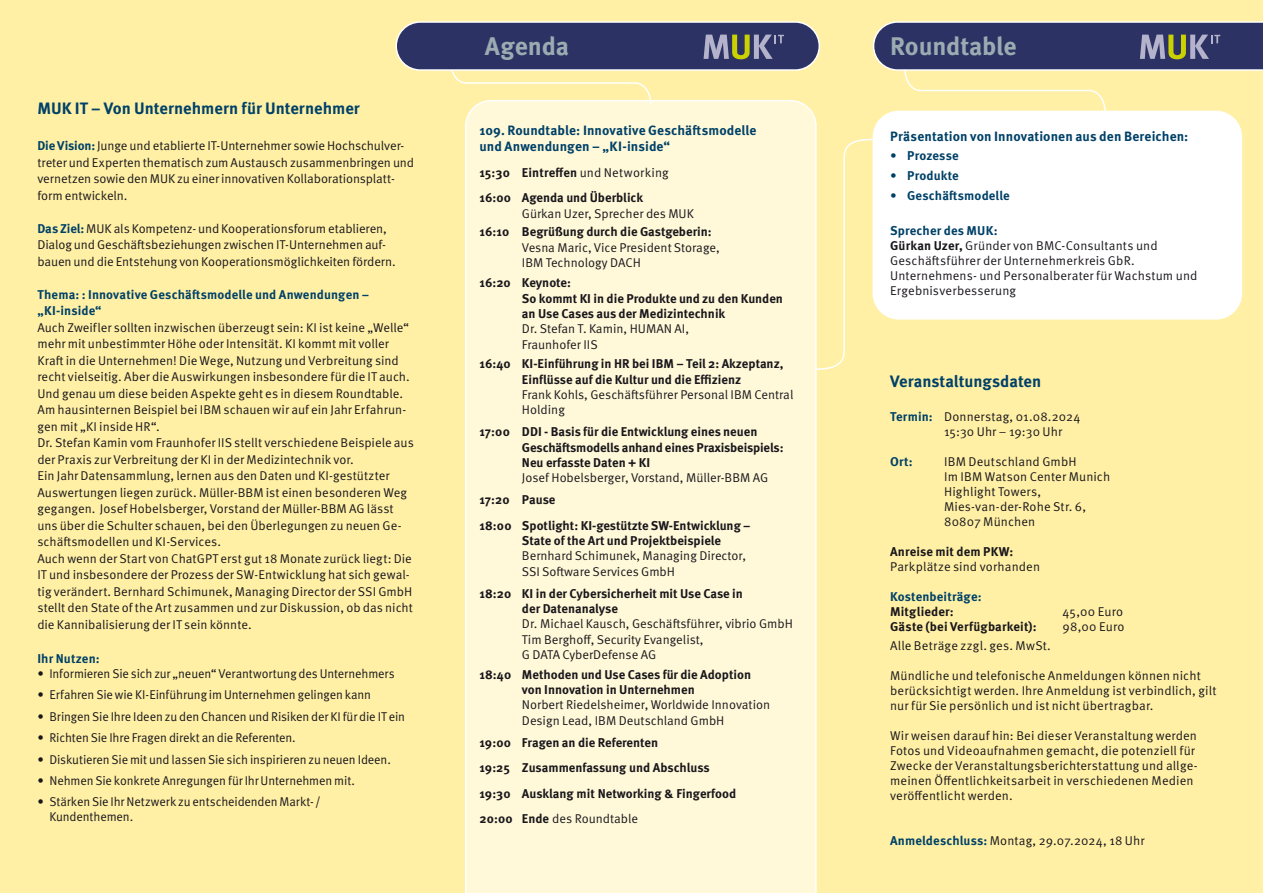
<style>
.page{position:relative;width:1263px;height:893px;background:#fff0a5}
.page>*{position:absolute;margin:0;border:0;box-sizing:border-box;transform-origin:0 0}
.t1{font:700 25.5px "Meta Pro";letter-spacing:-.01em;color:#9babb2}
.t2{font:700 16.5px "Meta Pro";color:#004168}
.t3{font:700 13.5px/16.2px "Meta Pro";letter-spacing:.005em;color:#004168}
.t4{font:12.75px/16.5px "Meta Pro Norm";color:#1a171c}
.t5{font:700 12.75px/15.3px "Meta Pro";color:#1a171c}
.t6{font:700 12.75px/16.5px "Meta Pro";letter-spacing:.01em;color:#004168}
.s1{font-family:"Meta Pro";font-weight:700;color:#004168}
.s2{font-family:"Meta Pro Norm";font-weight:400}
.s3{font-family:"Meta Pro";font-weight:700}
</style>
<div class="page">
<div style="left:465px;top:100px;width:352px;height:793px;background:#fff9d9"></div>
<svg style="left:814px;top:138px;width:60px;height:233px"></svg>
<svg style="left:451px;top:71px;width:201px;height:34px"></svg>
<div style="left:873px;top:111px;width:368px;height:208px;background:#fff;border-radius:26px"></div>
<div style="left:873px;top:111px;width:369px;height:209px;border:2px solid #fff;border-radius:26px"></div>
<svg style="left:873px;top:21px;width:390px;height:92px"></svg>
<div style="left:396px;top:22px;width:423px;height:48px;background:#2c3364;border-radius:24px"></div>
<div style="left:395px;top:21px;width:425px;height:50px;border:2px solid #fff;border-radius:24px"></div>
<svg style="left:703px;top:35px;width:81px;height:24px"></svg>
<p class="t2" style="left:37px;top:96px;width:324px">MUK IT – Von Unternehmern für Unternehmer</p>
<p class="t4" style="left:37px;top:137px;width:378px"><span class="s1">Die Vision:</span> Junge und etablierte IT-Unternehmer sowie Hochschulver&shy;treter und Experten thematisch zum Austausch zusammenbringen und vernetzen sowie den MUK zu einer innovativen Kollaborationsplatt&shy;form entwickeln.</p>
<p class="t4" style="left:37px;top:219px;width:360px"><span class="s1">Das Ziel:</span> MUK als Kompetenz- und Kooperationsforum etablieren,<br>Dialog und Geschäftsbeziehungen zwischen IT-Unternehmen auf&shy;bauen und die Entstehung von Kooperationsmöglichkeiten fördern.</p>
<p class="t6" style="left:37px;top:285px;width:333px">Thema: : Innovative Geschäftsmodelle und Anwendungen – „KI-inside“</p>
<p class="t4" style="left:37px;top:318px;width:378px">Auch Zweifler sollten inzwischen überzeugt sein: KI ist keine „Welle“ mehr mit unbestimmter Höhe oder Intensität. KI kommt mit voller Kraft in die Unternehmen! Die Wege, Nutzung und Verbreitung sind recht vielseitig. Aber die Auswirkungen insbesondere für die IT auch.<br>Und genau um diese beiden Aspekte geht es in diesem Roundtable.<br>Am hausinternen Beispiel bei IBM schauen wir auf ein Jahr Erfahrun&shy;gen mit „KI inside HR“.<br>Dr. Stefan Kamin vom Fraunhofer IIS stellt verschiedene Beispiele aus der Praxis zur Verbreitung der KI in der Medizintechnik vor.<br>Ein Jahr Datensammlung, lernen aus den Daten und KI-gestützter Auswertungen liegen zurück. Müller-BBM ist einen besonderen Weg gegangen. Josef Hobelsberger, Vorstand der Müller-BBM AG lässt uns über die Schulter schauen, bei den Überlegungen zu neuen Ge&shy;schäftsmodellen und KI-Services.<br>Auch wenn der Start von ChatGPT erst gut 18 Monate zurück liegt: Die IT und insbesondere der Prozess der SW-Entwicklung hat sich gewal&shy;tig verändert. Bernhard Schimunek, Managing Director der SSI GmbH stellt den State of the Art zusammen und zur Diskussion, ob das nicht die Kannibalisierung der IT sein könnte.</p>
<p class="t6" style="left:37px;top:649px;width:64px">Ihr Nutzen:</p>
<p class="t4" style="left:37px;top:665px;width:359px">• Informieren Sie sich zur „neuen“ Verantwortung des Unternehmers</p>
<p class="t4" style="left:37px;top:686px;width:335px">• Erfahren Sie wie KI-Einführung im Unternehmen gelingen kann</p>
<p class="t4" style="left:37px;top:707px;width:369px">• Bringen Sie Ihre Ideen zu den Chancen und Risiken der KI für die IT ein</p>
<p class="t4" style="left:37px;top:729px;width:260px">• Richten Sie Ihre Fragen direkt an die Referenten.</p>
<p class="t4" style="left:37px;top:750px;width:355px">• Diskutieren Sie mit und lassen Sie sich inspirieren zu neuen Ideen.</p>
<p class="t4" style="left:37px;top:771px;width:319px">• Nehmen Sie konkrete Anregungen für Ihr Unternehmen mit.</p>
<p class="t4" style="left:49px;top:794px;width:273px;line-height:15px;text-indent:-12px">• Stärken Sie Ihr Netzwerk zu entscheidenden Markt-/<br>Kundenthemen.</p>
<h1 class="t1" style="left:485px;top:27px;width:86px">Agenda</h1>
<p class="t3" style="left:479px;top:121px;width:278px">109. Roundtable: Innovative Geschäftsmodelle und Anwendungen – „KI-inside“</p>
<p class="t5" style="left:479px;top:159px;width:191px;line-height:25.5px">15:30 Eintreffen <span class="s2">und Networking<br></span>16:00 Agenda und Überblick</p>
<p class="t4" style="left:522px;top:204px;width:173px">Gürkan Uzer, Sprecher des MUK</p>
<p class="t5" style="left:479px;top:224px;width:234px">16:10 Begrüßung durch die Gastgeberin:</p>
<p class="t4" style="left:522px;top:239px;width:199px;line-height:15.3px">Vesna Maric, Vice President Storage,<br>IBM Technology DACH</p>
<p class="t5" style="left:522px;top:275px;width:262px;text-indent:-43px">16:20 Keynote:<br>So kommt KI in die Produkte und zu den Kunden an Use Cases aus der Medizintechnik</p>
<p class="t4" style="left:522px;top:320px;width:169px;line-height:15.3px">Dr. Stefan T. Kamin, HUMAN AI,<br>Fraunhofer IIS</p>
<p class="t5" style="left:479px;top:355px;width:306px;text-align:center">16:40 KI-Einführung in HR bei IBM – Teil 2: Akzeptanz,<br>Einflüsse auf die Kultur und die Effizienz</p>
<p class="t4" style="left:522px;top:386px;width:273px;line-height:15.3px">Frank Kohls, Geschäftsführer Personal IBM Central<br>Holding</p>
<p class="t5" style="left:522px;top:423px;width:263px;text-indent:-43px">17:00 DDI - Basis für die Entwicklung eines neuen<br>Geschäftsmodells anhand eines Praxisbeispiels:<br>Neu erfasste Daten + KI</p>
<p class="t4" style="left:522px;top:469px;width:248px">Josef Hobelsberger, Vorstand, Müller-BBM AG</p>
<p class="t5" style="left:479px;top:486px;width:273px;line-height:25.5px">17:20 Pause<br>18:00 Spotlight: KI-gestützte SW-Entwicklung –</p>
<p class="t5" style="left:522px;top:532px;width:201px">State of the Art und Projektbeispiele</p>
<p class="t4" style="left:522px;top:547px;width:226px;line-height:15.3px">Bernhard Schimunek, Managing Director,<br>SSI Software Services GmbH</p>
<p class="t5" style="left:522px;top:585px;width:222px;text-indent:-43px">18:20 KI in der Cybersicherheit mit Use Case in der Datenanalyse</p>
<p class="t4" style="left:522px;top:616px;width:272px;line-height:15.3px">Dr. Michael Kausch, Geschäftsführer, vibrio GmbH<br>Tim Berghoff, Security Evangelist,<br>G DATA CyberDefense AG</p>
<p class="t5" style="left:522px;top:666px;width:231px;text-indent:-43px">18:40 Methoden und Use Cases für die Adoption von Innovation in Unternehmen</p>
<p class="t4" style="left:522px;top:696px;width:250px;line-height:15.3px">Norbert Riedelsheimer, Worldwide Innovation<br>Design Lead, IBM Deutschland GmbH</p>
<p class="t5" style="left:479px;top:729px;width:258px;line-height:25.5px">19:00 Fragen an die Referenten<br>19:25 Zusammenfassung und Abschluss<br>19:30 Ausklang mit Networking &amp; Fingerfood</p>
<p class="t4" style="left:479px;top:810px;width:160px"><span class="s3">20:00 Ende</span> des Roundtable</p>
<h1 class="t1" style="left:890px;top:27px;width:128px">Roundtable</h1>
<p class="t3" style="left:890px;top:127px;width:300px">Präsentation von Innovationen aus den Bereichen:</p>
<p class="t6" style="left:890px;top:147px;width:70px"><span class="s2">•</span> Prozesse</p>
<p class="t6" style="left:890px;top:167px;width:70px"><span class="s2">•</span> Produkte</p>
<p class="t6" style="left:890px;top:187px;width:121px"><span class="s2">•</span> Geschäftsmodelle</p>
<p class="t6" style="left:890px;top:221px;width:109px">Sprecher des MUK:</p>
<p class="t4" style="left:890px;top:237px;width:309px;line-height:15px"><span class="s3">Gürkan Uzer,</span> Gründer von BMC-Consultants und Geschäftsführer der Unternehmerkreis GbR.<br>Unternehmens- und Personalberater für Wachstum und Ergebnisverbesserung</p>
<p class="t2" style="left:890px;top:368px;width:153px">Veranstaltungsdaten</p>
<p class="t4" style="left:944px;top:408px;width:138px;line-height:15px;text-indent:-54px"><span class="s1">Termin:</span> Donnerstag, 01.08.2024<br>15:30 Uhr – 19:30 Uhr</p>
<p class="t6" style="left:890px;top:453px;width:24px">Ort:</p>
<p class="t4" style="left:944px;top:453px;width:168px;line-height:15px">IBM Deutschland GmbH<br>Im IBM Watson Center Munich<br>Highlight Towers,<br>Mies-van-der-Rohe Str. 6,<br>80807 München</p>
<p class="t5" style="left:890px;top:543px;width:125px">Anreise mit dem PKW:</p>
<p class="t4" style="left:890px;top:558px;width:151px">Parkplätze sind vorhanden</p>
<p class="t6" style="left:890px;top:588px;width:93px">Kostenbeiträge:</p>
<p class="t5" style="left:890px;top:603px;width:65px">Mitglieder:</p>
<p class="t4" style="left:1063px;top:603px;width:62px">45,00 Euro</p>
<p class="t5" style="left:890px;top:618px;width:148px">Gäste (bei Verfügbarkeit):</p>
<p class="t4" style="left:1063px;top:618px;width:63px">98,00 Euro</p>
<p class="t4" style="left:890px;top:637px;width:162px">Alle Beträge zzgl. ges. MwSt.</p>
<p class="t4" style="left:890px;top:668px;width:328px;line-height:15px">Mündliche und telefonische Anmeldungen können nicht berücksichtigt werden. Ihre Anmeldung ist verbindlich, gilt nur für Sie persönlich und ist nicht übertragbar.</p>
<p class="t4" style="left:890px;top:728px;width:309px;line-height:15px">Wir weisen darauf hin: Bei dieser Veranstaltung werden Fotos und Videoaufnahmen gemacht, die potenziell für Zwecke der Veranstaltungsberichterstattung und allge&shy;meinen Öffentlichkeitsarbeit in verschiedenen Medien veröffentlicht werden.</p>
<p class="t4" style="left:890px;top:832px;width:256px"><span class="s1">Anmeldeschluss:</span> Montag, 29.07.2024, 18 Uhr</p>
</div>
